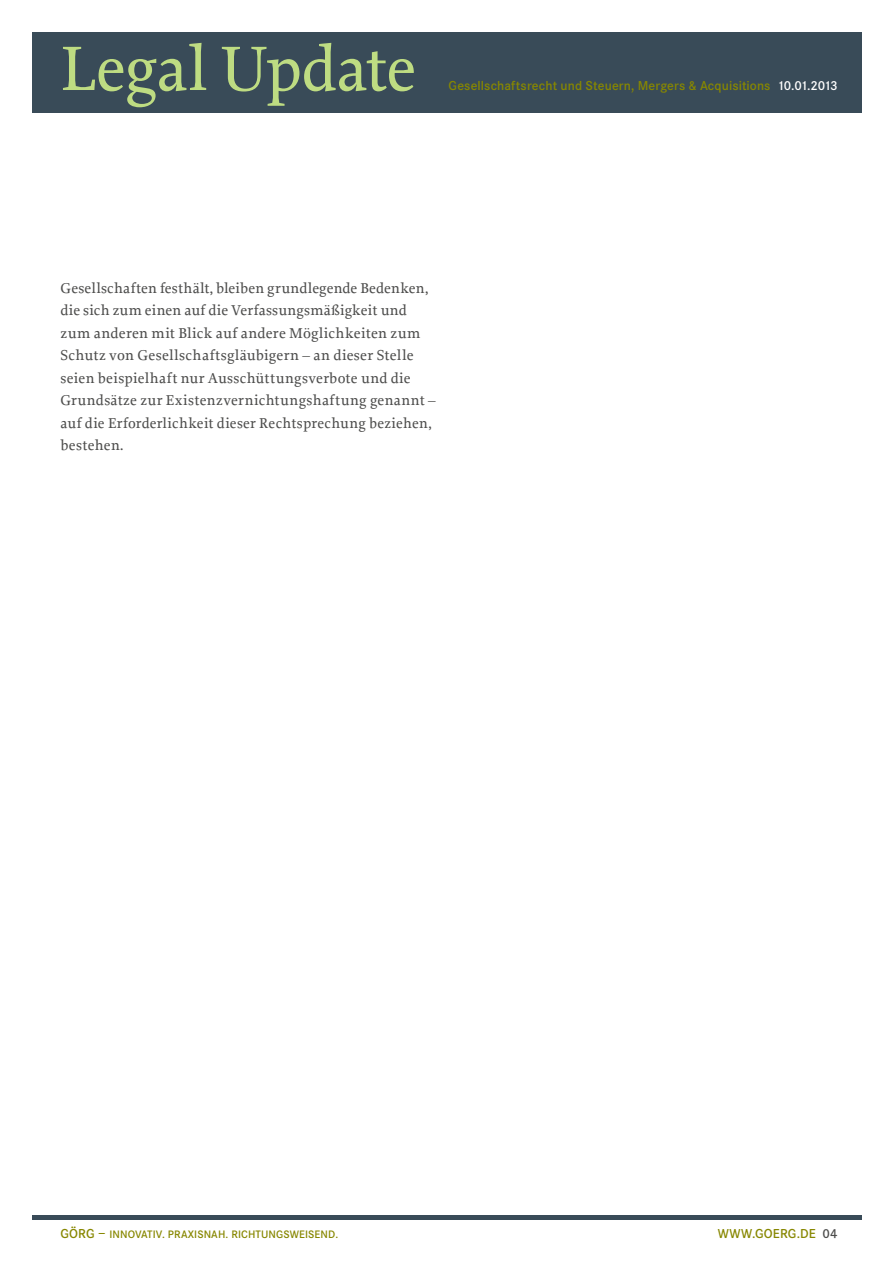
<style>
.page{position:relative;width:893px;height:1263px;background:#fff}
.page>*{position:absolute;margin:0;border:0;box-sizing:border-box;transform-origin:0 0}
.t1{font:500 66px "Proforma";letter-spacing:-.015em;color:#bedc82}
.t2{font:500 15px/22.5px "Proforma";letter-spacing:.02em;color:#4d4d4c}
.t3{font:600 13.5px "Corporate S";letter-spacing:.01em;color:#878700}
.t4{font:600 11.25px "Corporate S";letter-spacing:.01em;color:#878700}
.s1{color:#fff}
.s2{font-size:13.5px}
.s3{color:#4d4d4c}
</style>
<div class="page">
<div style="left:32px;top:1215px;width:829px;height:5px;background:#394b58"></div>
<div style="left:32px;top:32px;width:829px;height:80px;background:#394b58"></div>
<h1 class="t1" style="left:61px;top:28px;width:357px">Legal Update</h1>
<p class="t3" style="left:449px;top:78px;width:391px">Gesellschaftsrecht und Steuern, Mergers &amp; Acquisitions <span class="s1">10.01.2013</span></p>
<p class="t2" style="left:61px;top:276px;width:377px">Gesellschaften festhält, bleiben grundlegende Bedenken, die sich zum einen auf die Verfassungsmäßigkeit und zum anderen mit Blick auf andere Möglichkeiten zum Schutz von Gesellschaftsgläubigern – an dieser Stelle seien beispielhaft nur Ausschüttungsverbote und die Grundsätze zur Existenzvernichtungshaftung genannt – auf die Erforderlichkeit dieser Rechtsprechung beziehen, bestehen.</p>
<p class="t4" style="left:61px;top:1227px;width:279px"><span class="s2">GÖRG –</span> INNOVATIV. PRAXISNAH. RICHTUNGSWEISEND.</p>
<p class="t3" style="left:718px;top:1225px;width:13px">www</p>
<p class="t3" style="left:752px;top:1225px;width:87px">.goerg.de <span class="s3">04</span></p>
</div>
